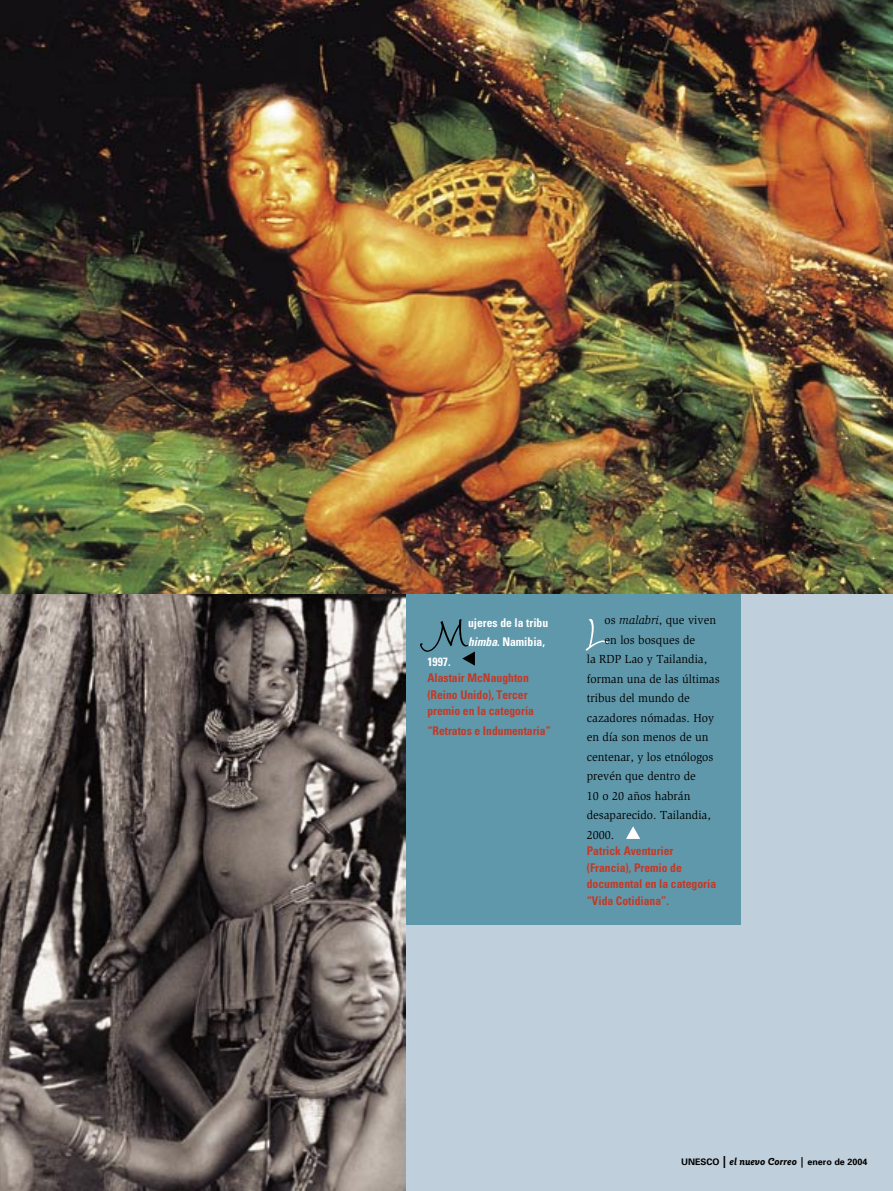
<style>
.page{position:relative;width:893px;height:1191px;background:#c0cfdc}
.page>*{position:absolute;margin:0;border:0;box-sizing:border-box;transform-origin:0 0}
.t1{font:54.15px "Wiesbaden Swing";color:#000}
.t2{font:54.15px "Wiesbaden Swing";color:#fff}
.t3{font:12px "Slimbach";color:#000}
.t4{font:700 condensed 12px/16.5px "Univers";color:#c33926}
.t5{font:700 condensed 12px/19.5px "Univers";color:#fff}
.t6{font:700 9px "Univers";color:#000}
.s1{font-style:italic}
.s2{font-size:12px}
.s3{font-family:"Goudy Sans";font-style:italic;font-size:10.5px}
</style>
<div class="page">
<div style="left:407px;top:593px;width:334px;height:332px;background:#5f98aa"></div>
<svg style="left:462px;top:651px;width:13px;height:14px"></svg>
<svg style="left:626px;top:826px;width:14px;height:13px"></svg>
<img style="left:0;top:593px;width:406px;height:598px">
<img style="left:0;top:0;width:893px;height:593px">
<h1 class="t1" style="left:421px;top:603px;width:48px">M</h1>
<p class="t5" style="left:468px;top:612px;width:82px">ujeres de la tribu <span class="s1">himba</span>. Namibia,</p>
<p class="t5" style="left:427px;top:651px;width:25px">1997.</p>
<p class="t4" style="left:427px;top:669px;width:108px">Alastair McNaughton (Reino Unido), Tercer premio en la categoría</p>
<p class="t4" style="left:427px;top:722px;width:125px">“Retratos e Indumentaria”</p>
<p class="t3" style="left:605px;top:613px;width:113px">os <span class="s1">malabri</span>, que viven</p>
<p class="t3" style="left:605px;top:633px;width:92px">en los bosques de</p>
<p class="t3" style="left:587px;top:652px;width:122px">la RDP Lao y Tailandia,</p>
<p class="t3" style="left:587px;top:672px;width:134px">forman una de las últimas</p>
<p class="t3" style="left:587px;top:691px;width:104px">tribus del mundo de</p>
<p class="t3" style="left:587px;top:711px;width:129px">cazadores nómadas. Hoy</p>
<p class="t3" style="left:587px;top:730px;width:123px">en día son menos de un</p>
<p class="t3" style="left:587px;top:750px;width:128px">centenar, y los etnólogos</p>
<p class="t3" style="left:587px;top:769px;width:110px">prevén que dentro de</p>
<p class="t3" style="left:587px;top:789px;width:105px">10 o 20 años habrán</p>
<p class="t3" style="left:587px;top:808px;width:126px">desaparecido. Tailandia,</p>
<p class="t3" style="left:587px;top:828px;width:29px">2000.</p>
<p class="t4" style="left:587px;top:843px;width:131px">Patrick Aventurier (Francia), Premio de documental en la categoría “Vida Cotidiana”.</p>
<h1 class="t2" style="left:587px;top:601px;width:22px">L</h1>
<p class="t6" style="left:681px;top:1156px;width:188px">UNESCO <span class="s2">|</span> <span class="s3">el nuevo Correo |</span> enero de 2004</p>
</div>
